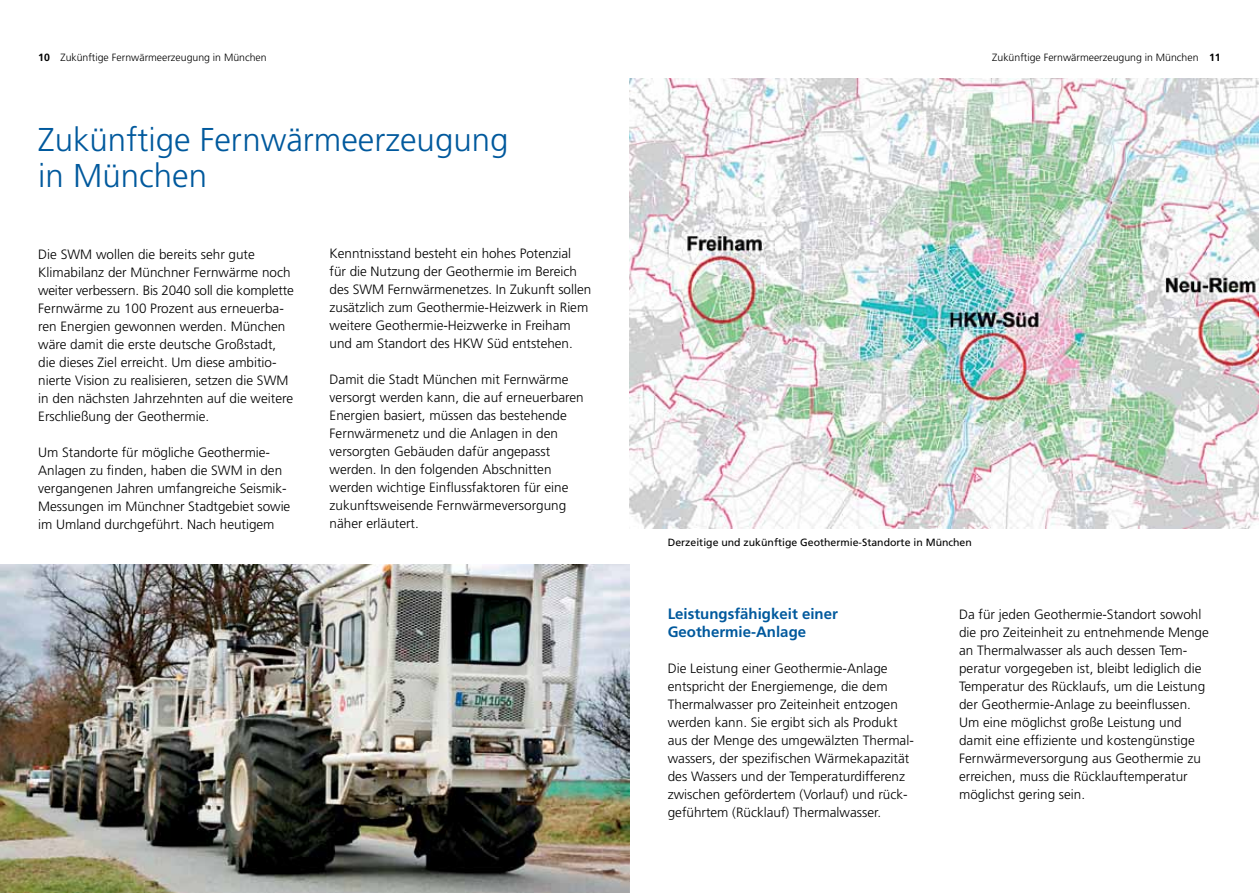
<style>
.page{position:relative;width:1259px;height:893px;background:#fff}
.page>*{position:absolute;margin:0;border:0;box-sizing:border-box;transform-origin:0 0}
.t1{font:300 33px/36px "Frutiger LT";color:#00599d}
.t2{font:700 15px/18px "Frutiger LT";color:#00599d}
.t3{font:300 13.5px/18px "Frutiger LT";color:#000}
.t4{font:300 10.5px "Frutiger LT";color:#000}
.t5{font:10.5px "Frutiger LT";color:#000}
.s1{font-weight:700}
</style>
<div class="page">
<img style="left:0;top:565px;width:629px;height:328px">
<img style="left:629px;top:79px;width:630px;height:450px">
<p class="t4" style="left:38px;top:51px;width:230px"><span class="s1">10</span> Zukünftige Fernwärmeerzeugung in München</p>
<p class="t4" style="left:992px;top:51px;width:230px">Zukünftige Fernwärmeerzeugung in München <span class="s1">11</span></p>
<h1 class="t1" style="left:38px;top:122px;width:471px">Zukünftige Fernwärmeerzeugung in München</h1>
<p class="t3" style="left:38px;top:245px;width:257px">Die SWM wollen die bereits sehr gute Klimabilanz der Münchner Fernwärme noch weiter verbessern. Bis 2040 soll die komplette Fernwärme zu 100 Prozent aus erneuerba&shy;ren Energien gewonnen werden. München wäre damit die erste deutsche Großstadt, die dieses Ziel erreicht. Um diese ambitio&shy;nierte Vision zu realisieren, setzen die SWM in den nächsten Jahrzehnten auf die weitere Erschließung der Geothermie.</p>
<p class="t3" style="left:38px;top:443px;width:254px">Um Standorte für mögliche Geothermie-Anlagen zu finden, haben die SWM in den vergangenen Jahren umfangreiche Seismik-Messungen im Münchner Stadtgebiet sowie im Umland durchgeführt. Nach heutigem</p>
<p class="t3" style="left:330px;top:245px;width:263px">Kenntnisstand besteht ein hohes Potenzial<br>für die Nutzung der Geothermie im Bereich des SWM Fernwärmenetzes. In Zukunft sollen zusätzlich zum Geothermie-Heizwerk in Riem weitere Geothermie-Heizwerke in Freiham und am Standort des HKW Süd entstehen.</p>
<p class="t3" style="left:330px;top:371px;width:256px">Damit die Stadt München mit Fernwärme versorgt werden kann, die auf erneuerbaren Energien basiert, müssen das bestehende Fernwärmenetz und die Anlagen in den versorgten Gebäuden dafür angepasst werden. In den folgenden Abschnitten werden wichtige Einflussfaktoren für eine zukunftsweisende Fernwärmeversorgung näher erläutert.</p>
<p class="t5" style="left:668px;top:536px;width:305px">Derzeitige und zukünftige Geothermie-Standorte in München</p>
<p class="t2" style="left:668px;top:604px;width:172px">Leistungsfähigkeit einer<br>Geothermie-Anlage</p>
<p class="t3" style="left:668px;top:659px;width:248px">Die Leistung einer Geothermie-Anlage entspricht der Energiemenge, die dem Thermalwasser pro Zeiteinheit entzogen werden kann. Sie ergibt sich als Produkt aus der Menge des umgewälzten Thermal&shy;wassers, der spezifischen Wärmekapazität des Wassers und der Temperaturdifferenz zwischen gefördertem (Vorlauf) und rück&shy;geführtem (Rücklauf) Thermalwasser.</p>
<p class="t3" style="left:959px;top:605px;width:251px">Da für jeden Geothermie-Standort sowohl die pro Zeiteinheit zu entnehmende Menge an Thermalwasser als auch dessen Tem&shy;peratur vorgegeben ist, bleibt lediglich die Temperatur des Rücklaufs, um die Leistung der Geothermie-Anlage zu beeinflussen.<br>Um eine möglichst große Leistung und damit eine effiziente und kostengünstige Fernwärmeversorgung aus Geothermie zu erreichen, muss die Rücklauftemperatur möglichst gering sein.</p>
</div>
